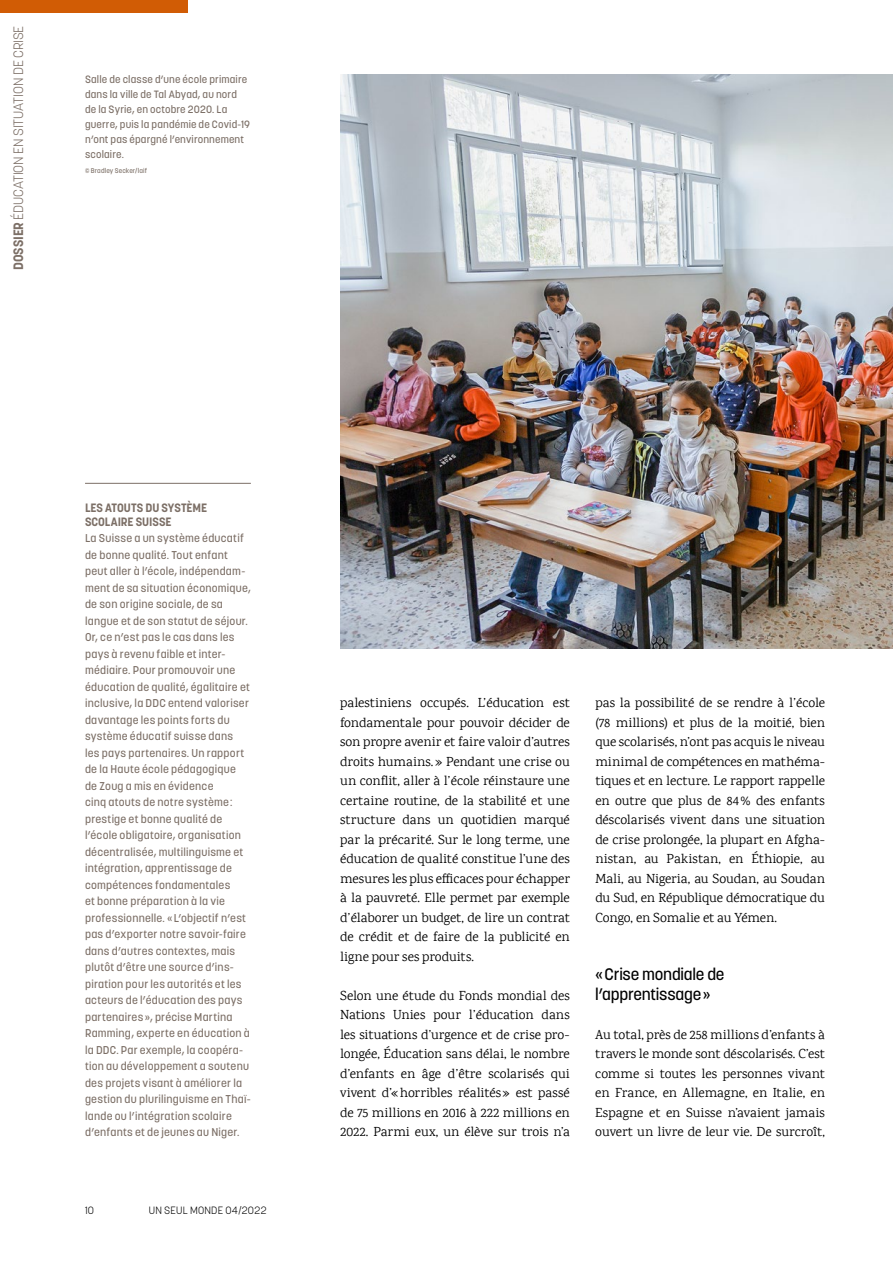
<style>
.page{position:relative;width:893px;height:1263px;background:#fff}
.page>*{position:absolute;margin:0;border:0;box-sizing:border-box;transform-origin:0 0}
.t1{font:500 16.5px/19.5px "Korolev";letter-spacing:-.015em;color:#000}
.t2{font:13.5px/19.5px "Karma";letter-spacing:.005em;color:#000;text-align:justify}
.t3{font:300 13.5px "Korolev";letter-spacing:-.01em;color:#7c6f66}
.t4{font:700 12px/13.5px "Korolev";letter-spacing:-.005em;color:#7c6f66}
.t5{font:500 11.25px/16.5px "Korolev";letter-spacing:.02em;color:#7c6f66}
.t6{font:500 10.5px/15px "Korolev";letter-spacing:.01em;color:#7c6f66}
.t7{font:300 10.5px "Korolev";letter-spacing:.02em;color:#000}
.t8{font:500 6.75px "Korolev";letter-spacing:.015em;color:#7c6f66}
.s1{font-weight:700}
</style>
<div class="page">
<hr style="left:85px;top:483px;width:166px;height:1px;background:#7c6f66">
<img style="left:340px;top:75px;width:553px;height:574px">
<div style="left:0;top:0;width:188px;height:13px;background:#d15c05"></div>
<p class="t3" style="left:10px;top:270px;width:246px;rotate:-90deg"><span class="s1">DOSSIER</span> ÉDUCATION EN SITUATION DE CRISE</p>
<p class="t6" style="left:85px;top:71px;width:167px">Salle de classe d’une école primaire dans la ville de Tal Abyad, au nord de la Syrie, en octobre 2020. La guerre, puis la pandémie de Covid-19 n’ont pas épargné l’environnement scolaire.</p>
<p class="t8" style="left:85px;top:166px;width:63px">© Bradley Secker/laif</p>
<p class="t4" style="left:85px;top:501px;width:124px">LES ATOUTS DU SYSTÈME<br>SCOLAIRE SUISSE</p>
<p class="t5" style="left:85px;top:530px;width:167px">La Suisse a un système éducatif de bonne qualité. Tout enfant peut aller à l’école, indépendam&shy;ment de sa situation économique, de son origine sociale, de sa langue et de son statut de séjour.<br>Or, ce n’est pas le cas dans les pays à revenu faible et inter&shy;médiaire. Pour promouvoir une éducation de qualité, égalitaire et inclusive, la DDC entend valoriser davantage les points forts du système éducatif suisse dans<br>les pays partenaires. Un rapport de la Haute école pédagogique<br>de Zoug a mis en évidence<br>cinq atouts de notre système: prestige et bonne qualité de l’école obligatoire, organisation décentralisée, multilinguisme et intégration, apprentissage de compétences fondamentales<br>et bonne préparation à la vie professionnelle. «L’objectif n’est pas d’exporter notre savoir-faire dans d’autres contextes, mais plutôt d’être une source d’ins&shy;piration pour les autorités et les acteurs de l’éducation des pays partenaires», précise Martina<br>Ramming, experte en éducation à la DDC. Par exemple, la coopéra&shy;tion au développement a soutenu des projets visant à améliorer la gestion du plurilinguisme en Thaï&shy;lande ou l’intégration scolaire d’enfants et de jeunes au Niger.</p>
<p class="t7" style="left:85px;top:1204px;width:10px">10</p>
<p class="t7" style="left:149px;top:1204px;width:119px">UN SEUL MONDE 04/2022</p>
<p class="t2" style="left:340px;top:693px;width:231px">palestiniens occupés. L’éducation est fondamentale pour pouvoir décider de son propre avenir et faire valoir d’autres droits humains.» Pendant une crise ou un conflit, aller à l’école réinstaure une certaine routine, de la stabilité et une structure dans un quotidien marqué par la précarité. Sur le long terme, une éducation de qualité constitue l’une des mesures les plus efficaces pour échapper à la pauvreté. Elle permet par exemple d’élaborer un budget, de lire un contrat de crédit et de faire de la publicité en ligne pour ses produits.</p>
<p class="t2" style="left:340px;top:985px;width:231px">Selon une étude du Fonds mondial des Nations Unies pour l’éducation dans les situations d’urgence et de crise pro&shy;longée, Éducation sans délai, le nombre d’enfants en âge d’être scolarisés qui vivent d’«horribles réalités» est passé de 75 millions en 2016 à 222 millions en 2022. Parmi eux, un élève sur trois n’a</p>
<p class="t2" style="left:595px;top:693px;width:231px">pas la possibilité de se rendre à l’école (78 millions) et plus de la moitié, bien que scolarisés, n’ont pas acquis le niveau minimal de compétences en mathéma&shy;tiques et en lecture. Le rapport rappelle en outre que plus de 84% des enfants déscolarisés vivent dans une situation de crise prolongée, la plupart en Afgha&shy;nistan, au Pakistan, en Éthiopie, au Mali, au Nigeria, au Soudan, au Soudan du Sud, en République démocratique du Congo, en Somalie et au Yémen.</p>
<p class="t1" style="left:595px;top:965px;width:131px">«Crise mondiale de l’apprentissage»</p>
<p class="t2" style="left:595px;top:1024px;width:231px">Au total, près de 258 millions d’enfants à travers le monde sont déscolarisés. C’est comme si toutes les personnes vivant en France, en Allemagne, en Italie, en Espagne et en Suisse n’avaient jamais ouvert un livre de leur vie. De surcroît,</p>
</div>
